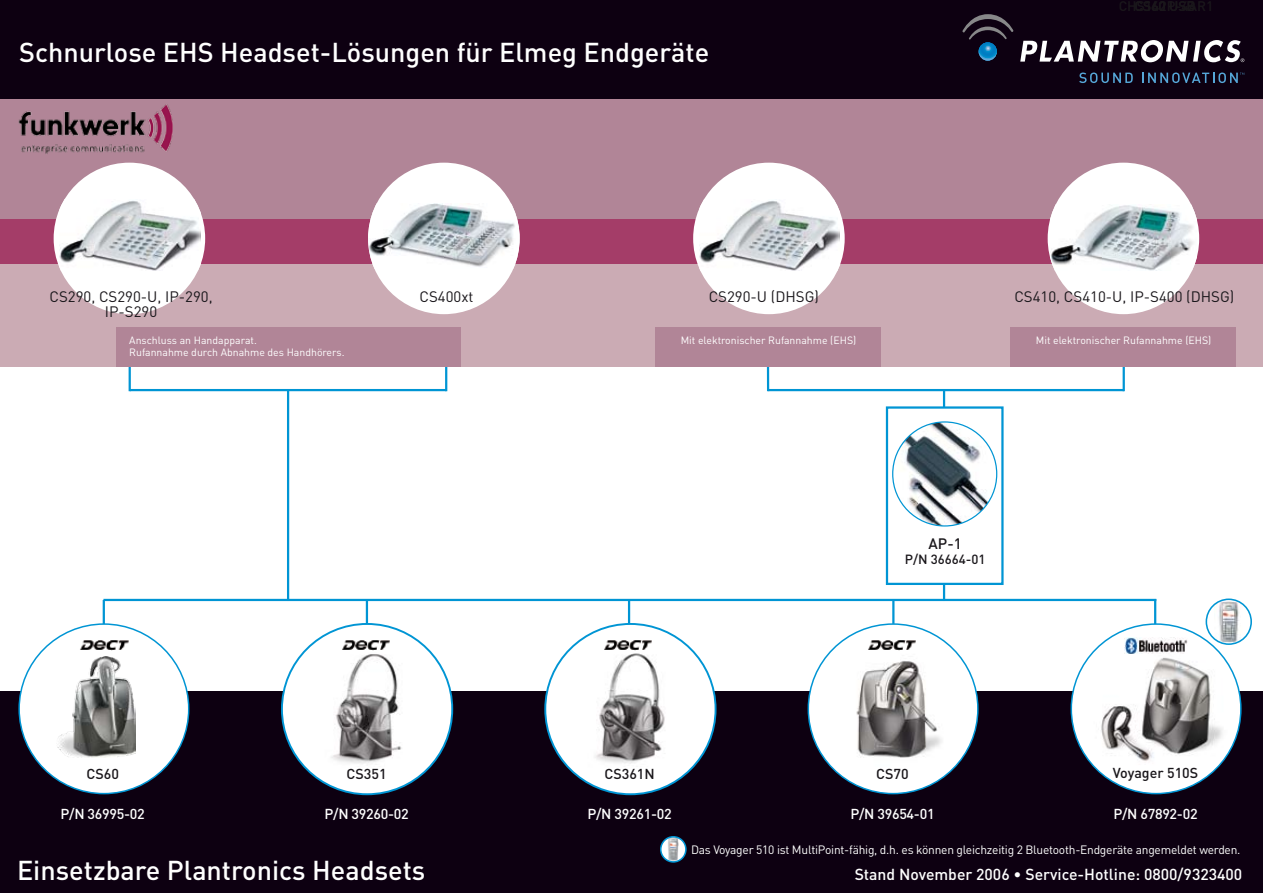
<style>
.page{position:relative;width:1263px;height:893px;background:#fff}
.page>*{position:absolute;margin:0;border:0;box-sizing:border-box;transform-origin:0 0}
.t1{font:500 27px "DIN";color:#fff}
.t2{font:500 15.75px "DIN";color:#fff}
.t3{font:15px/15px "DIN";color:#1a171b;text-align:center}
.t4{font:500 15px "DIN";color:#1a171b}
.t5{font:500 14.25px "DIN";letter-spacing:-.02em;color:#fff}
.t6{font:500 14.25px "DIN";color:#1a171b}
.t7{font:500 13.8px "DIN";color:#1a171b}
.t8{font:500 13.2px "DIN";color:#1a171b}
.t9{font:12px "DIN";letter-spacing:-.02em;color:#fff}
.t10{font:10.5px "DIN";color:#fff}
</style>
<div class="page">
<div style="left:0;top:692px;width:1263px;height:201px;background:#0d0011"></div>
<div style="left:0;top:0;width:1263px;height:99px;background:#0d0011"></div>
<svg style="left:962px;top:14px;width:51px;height:47px"></svg>
<svg style="left:1020px;top:40px;width:224px;height:22px"></svg>
<svg style="left:1079px;top:73px;width:54px;height:10px"></svg>
<svg style="left:1142px;top:73px;width:102px;height:10px"></svg>
<div style="left:545px;top:624px;width:170px;height:170px;background:#fff;border-radius:50%"></div>
<img style="left:580px;top:637px;width:105px;height:142px">
<div style="left:19px;top:624px;width:170px;height:170px;background:#fff;border-radius:50%"></div>
<img style="left:57px;top:656px;width:78px;height:101px">
<div style="left:0;top:99px;width:1263px;height:123px;background:#b18597"></div>
<div style="left:0;top:255px;width:1263px;height:112px;background:#cbabb4"></div>
<div style="left:0;top:219px;width:1263px;height:45px;background:#a43d68"></div>
<hr style="left:1154px;top:599px;width:2px;height:26px;background:#0095d4">
<div style="left:1071px;top:624px;width:170px;height:170px;background:#fff;border-radius:50%"></div>
<img style="left:1085px;top:644px;width:142px;height:134px">
<hr style="left:892px;top:600px;width:2px;height:24px;background:#0095d4">
<div style="left:808px;top:624px;width:170px;height:170px;background:#fff;border-radius:50%"></div>
<img style="left:822px;top:646px;width:141px;height:137px">
<hr style="left:366px;top:600px;width:2px;height:24px;background:#0095d4">
<div style="left:282px;top:624px;width:170px;height:170px;background:#fff;border-radius:50%"></div>
<img style="left:316px;top:637px;width:105px;height:142px">
<hr style="left:103px;top:600px;width:2px;height:24px;background:#0095d4">
<hr style="left:103px;top:599px;width:1053px;height:2px;background:#0095d4">
<img style="left:80px;top:640px;width:49px;height:11px">
<img style="left:340px;top:637px;width:51px;height:15px">
<img style="left:602px;top:637px;width:51px;height:15px">
<img style="left:866px;top:640px;width:51px;height:12px">
<hr style="left:130px;top:389px;width:316px;height:2px;background:#0095d4">
<hr style="left:767px;top:335px;width:2px;height:56px;background:#0095d4">
<hr style="left:1122px;top:335px;width:3px;height:56px;background:#0095d4">
<hr style="left:943px;top:390px;width:2px;height:211px;background:#0095d4">
<div style="left:887px;top:408px;width:115px;height:176px;background:#fff"></div>
<div style="left:886px;top:406px;width:117px;height:179px;border:2px solid #0095d4"></div>
<div style="left:656px;top:327px;width:225px;height:40px;background:#b18597"></div>
<div style="left:1011px;top:327px;width:225px;height:40px;background:#b18597"></div>
<hr style="left:129px;top:344px;width:2px;height:47px;background:#0095d4">
<hr style="left:445px;top:344px;width:2px;height:47px;background:#0095d4">
<div style="left:116px;top:327px;width:345px;height:40px;background:#b18597"></div>
<hr style="left:628px;top:600px;width:2px;height:24px;background:#0095d4">
<hr style="left:768px;top:389px;width:356px;height:2px;background:#0095d4">
<hr style="left:287px;top:390px;width:2px;height:211px;background:#0095d4">
<svg style="left:661px;top:837px;width:25px;height:25px"></svg>
<img style="left:665px;top:837px;width:16px;height:24px">
<div style="left:660px;top:836px;width:27px;height:27px;border:2px solid #0095d4;border-radius:50%"></div>
<svg style="left:1206px;top:599px;width:45px;height:45px"></svg>
<img style="left:1214px;top:601px;width:28px;height:43px">
<div style="left:1205px;top:598px;width:47px;height:47px;border:2px solid #0095d4;border-radius:50%"></div>
<img style="left:18px;top:104px;width:155px;height:50px">
<div style="left:54px;top:163px;width:151px;height:151px;background:#fff;border-radius:50%"></div>
<img style="left:60px;top:199px;width:140px;height:72px">
<div style="left:368px;top:163px;width:152px;height:151px;background:#fff;border-radius:50%"></div>
<img style="left:368px;top:204px;width:152px;height:64px">
<div style="left:693px;top:163px;width:152px;height:151px;background:#fff;border-radius:50%"></div>
<img style="left:699px;top:199px;width:141px;height:72px">
<div style="left:1048px;top:163px;width:151px;height:151px;background:#fff;border-radius:50%"></div>
<img style="left:1050px;top:204px;width:146px;height:67px">
<img style="left:893px;top:422px;width:104px;height:104px;border-radius:50%">
<img style="left:1124px;top:637px;width:64px;height:16px">
<h1 class="t1" style="left:19px;top:35px;width:692px">Schnurlose EHS Headset-Lösungen für Elmeg Endgeräte</h1>
<h3 class="t7" style="left:1119px;top:-2px;width:96px">CHS142P-4AR1</h3>
<h3 class="t7" style="left:1134px;top:-2px;width:63px">CS60 USB</h3>
<h3 class="t3" style="left:49px;top:289px;width:165px">CS290, CS290-U, IP-290,<br>IP-S290</h3>
<h3 class="t3" style="left:419px;top:289px;width:56px">CS400xt</h3>
<h3 class="t3" style="left:709px;top:289px;width:112px">CS290-U (DHSG)</h3>
<h3 class="t3" style="left:1014px;top:289px;width:221px">CS410, CS410-U, IP-S400 (DHSG)</h3>
<p class="t10" style="left:129px;top:334px;width:129px">Anschluss an Handapparat.</p>
<p class="t10" style="left:681px;top:334px;width:177px">Mit elektronischer Rufannahme (EHS)</p>
<p class="t10" style="left:1036px;top:334px;width:177px">Mit elektronischer Rufannahme (EHS)</p>
<p class="t10" style="left:129px;top:346px;width:217px">Rufannahme durch Abnahme des Handhörers.</p>
<h3 class="t6" style="left:86px;top:764px;width:34px">CS60</h3>
<h3 class="t5" style="left:61px;top:805px;width:86px">P/N 36995-02</h3>
<h3 class="t6" style="left:347px;top:764px;width:42px">CS351</h3>
<h3 class="t5" style="left:325px;top:805px;width:86px">P/N 39260-02</h3>
<h3 class="t4" style="left:928px;top:534px;width:35px">AP-1</h3>
<p class="t8" style="left:905px;top:551px;width:82px">P/N 36664-01</p>
<h3 class="t6" style="left:604px;top:764px;width:52px">CS361N</h3>
<h3 class="t5" style="left:587px;top:805px;width:86px">P/N 39261-02</h3>
<h3 class="t6" style="left:876px;top:764px;width:34px">CS70</h3>
<h3 class="t5" style="left:850px;top:805px;width:86px">P/N 39654-01</h3>
<h3 class="t6" style="left:1113px;top:764px;width:87px">Voyager 510S</h3>
<h3 class="t5" style="left:1113px;top:805px;width:86px">P/N 67892-02</h3>
<p class="t9" style="left:691px;top:842px;width:551px">Das Voyager 510 ist MultiPoint-fähig, d.h. es können gleichzeitig 2 Bluetooth-Endgeräte angemeldet werden.</p>
<h1 class="t1" style="left:17px;top:852px;width:410px">Einsetzbare Plantronics Headsets</h1>
<h2 class="t2" style="left:855px;top:865px;width:389px">Stand November 2006 • Service-Hotline: 0800/9323400</h2>
</div>
